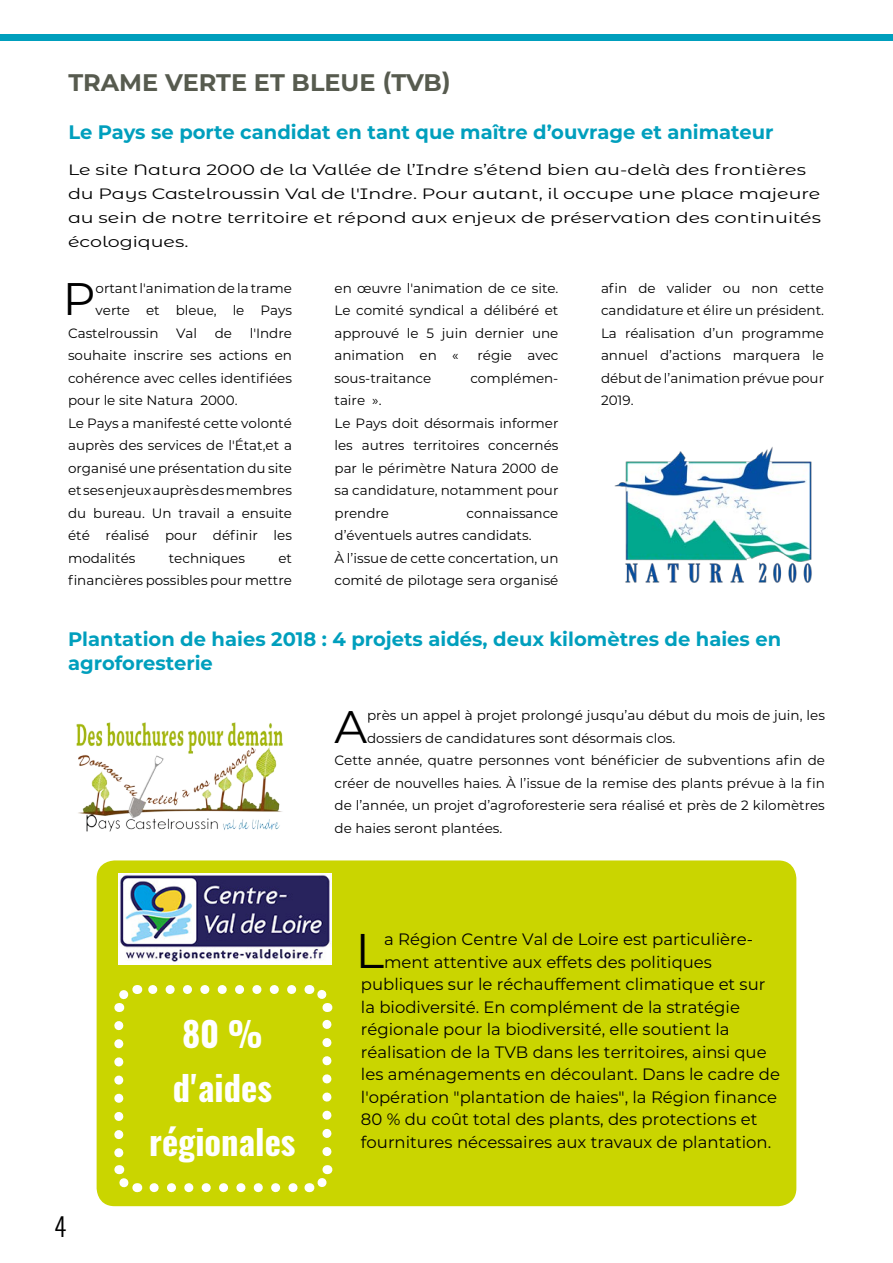
<style>
.page{position:relative;width:893px;height:1263px;background:#fff}
.page>*{position:absolute;margin:0;border:0;box-sizing:border-box;transform-origin:0 0}
.t1{font:48.6px "Montserrat";color:#000}
.t2{font:45.6px "Montserrat";color:#000}
.t3{font:700 34.5px/54px "Oswald";color:#fff;text-align:center}
.t4{font:300 25.5px "Oswald";color:#000}
.t5{font:700 24px "Montserrat";color:#575b4f}
.t6{font:700 19.5px/23.4px "Montserrat";color:#009fbd}
.t7{font:16.5px "Montserrat";color:#000}
.t8{font:15px/24px "Montserrat Alternates";color:#000;scale:1.27 1}
.t9{font:13.5px/22.5px "Montserrat";color:#000}
</style>
<div class="page">
<div style="left:0;top:34px;width:893px;height:7px;background:#009fbd"></div>
<div style="left:97px;top:860px;width:699px;height:346px;background:#cad500;border-radius:18px"></div>
<svg style="left:154px;top:1183px;width:144px;height:9px"></svg>
<svg style="left:148px;top:985px;width:144px;height:9px"></svg>
<svg style="left:114px;top:1025px;width:27px;height:168px"></svg>
<svg style="left:309px;top:1165px;width:24px;height:28px"></svg>
<svg style="left:304px;top:985px;width:29px;height:166px"></svg>
<svg style="left:114px;top:985px;width:24px;height:27px"></svg>
<img style="left:614px;top:447px;width:198px;height:136px">
<img style="left:76px;top:722px;width:207px;height:110px">
<img style="left:119px;top:873px;width:212px;height:91px">
<h3 class="t5" style="left:68px;top:65px;width:384px">TRAME VERTE ET BLEUE (TVB)</h3>
<h3 class="t6" style="left:68px;top:119px;width:706px">Le Pays se porte candidat en tant que maître d’ouvrage et animateur</h3>
<p class="t8" style="left:68px;top:157px;width:594px">Le site Natura 2000 de la Vallée de l’Indre s’étend bien au-delà des frontières du Pays Castelroussin Val de l'Indre. Pour autant, il occupe une place majeure au sein de notre territoire et répond aux enjeux de préservation des continuités écologiques.</p>
<h2 class="t2" style="left:63px;top:267px;width:34px">P</h2>
<p class="t9" style="left:96px;top:276px;width:198px">ortant l'animation de la trame</p>
<p class="t9" style="left:96px;top:298px;width:198px">verte et bleue, le Pays</p>
<p class="t9" style="left:68px;top:321px;width:92px">Castelroussin</p>
<p class="t9" style="left:176px;top:321px;width:23px">Val</p>
<p class="t9" style="left:215px;top:321px;width:19px">de</p>
<p class="t9" style="left:68px;top:321px;width:225px;text-indent:182px">l'Indre souhaite inscrire ses actions en cohérence avec celles identifiées pour le site Natura 2000.<br>Le Pays a manifesté cette volonté auprès des services de l'État,et a organisé une présentation du site et ses enjeux auprès des membres du bureau. Un travail a ensuite été réalisé pour définir les modalités</p>
<p class="t9" style="left:169px;top:546px;width:78px">techniques</p>
<p class="t9" style="left:68px;top:546px;width:225px;text-align:right">et<br>financières possibles pour mettre</p>
<p class="t9" style="left:334px;top:276px;width:225px;text-align:justify">en œuvre l'animation de ce site.<br>Le comité syndical a délibéré et approuvé le 5 juin dernier une animation en «</p>
<p class="t9" style="left:477px;top:344px;width:82px">régie avec</p>
<p class="t9" style="left:334px;top:366px;width:98px">sous-traitance</p>
<p class="t9" style="left:470px;top:366px;width:90px">complémen-</p>
<p class="t9" style="left:334px;top:389px;width:225px">taire ».<br>Le Pays doit désormais informer les autres territoires concernés par le périmètre Natura 2000 de sa candidature, notamment pour prendre</p>
<p class="t9" style="left:334px;top:501px;width:225px;text-indent:132px">connaissance d’éventuels autres candidats.<br>À l’issue de cette concertation, un comité de pilotage sera organisé</p>
<p class="t9" style="left:601px;top:276px;width:225px;text-align:justify">afin de valider ou non cette candidature et élire un président.<br>La réalisation d’un programme annuel d’actions marquera le début de l’animation prévue pour 2019.</p>
<h3 class="t6" style="left:68px;top:627px;width:715px">Plantation de haies 2018 : 4 projets aidés, deux kilomètres de haies en agroforesterie</h3>
<h3 class="t4" style="left:54px;top:1209px;width:14px">4</h3>
<h3 class="t3" style="left:149px;top:1008px;width:148px">80 % d'aides régionales</h3>
<h2 class="t2" style="left:334px;top:695px;width:34px">A</h2>
<p class="t9" style="left:367px;top:703px;width:459px">près un appel à projet prolongé jusqu’au début du mois de juin, les</p>
<p class="t9" style="left:367px;top:726px;width:310px">dossiers de candidatures sont désormais clos.</p>
<p class="t9" style="left:334px;top:748px;width:492px">Cette année, quatre personnes vont bénéficier de subventions afin de</p>
<p class="t9" style="left:334px;top:771px;width:492px">créer de nouvelles haies. À l’issue de la remise des plants prévue à la fin</p>
<p class="t9" style="left:334px;top:794px;width:492px">de l’année, un projet d’agroforesterie sera réalisé et près de 2 kilomètres</p>
<p class="t9" style="left:334px;top:816px;width:169px">de haies seront plantées.</p>
<h1 class="t1" style="left:355px;top:917px;width:30px">L</h1>
<p class="t7" style="left:384px;top:928px;width:370px">a Région Centre Val de Loire est particulière-</p>
<p class="t7" style="left:384px;top:950px;width:329px">ment attentive aux effets des politiques</p>
<p class="t7" style="left:361px;top:973px;width:406px">publiques sur le réchauffement climatique et sur</p>
<p class="t7" style="left:361px;top:995px;width:381px">la biodiversité. En complément de la stratégie</p>
<p class="t7" style="left:361px;top:1018px;width:370px">régionale pour la biodiversité, elle soutient la</p>
<p class="t7" style="left:361px;top:1040px;width:407px">réalisation de la TVB dans les territoires, ainsi que</p>
<p class="t7" style="left:361px;top:1063px;width:421px">les aménagements en découlant. Dans le cadre de</p>
<p class="t7" style="left:361px;top:1085px;width:418px">l'opération "plantation de haies", la Région finance</p>
<p class="t7" style="left:361px;top:1108px;width:398px">80 % du coût total des plants, des protections et</p>
<p class="t7" style="left:361px;top:1130px;width:412px">fournitures nécessaires aux travaux de plantation.</p>
</div>
